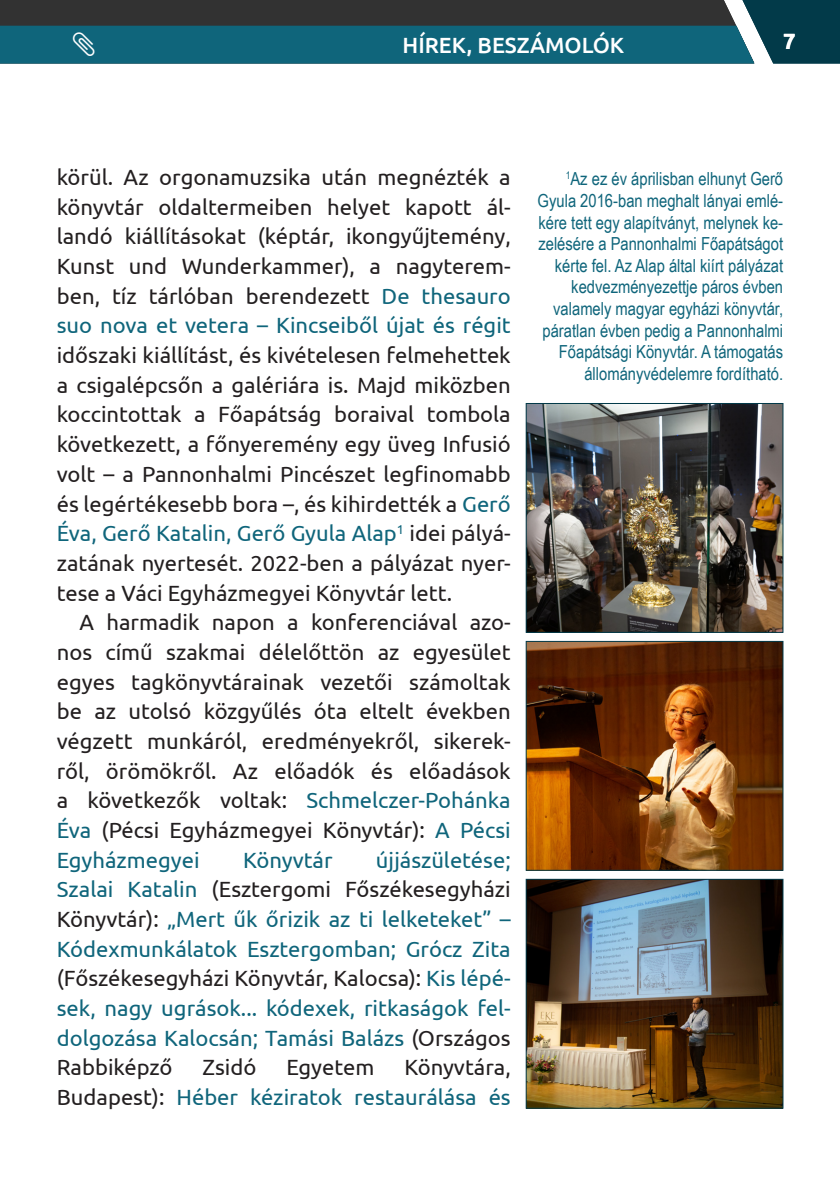
<style>
.page{position:relative;width:840px;height:1191px;background:#fff}
.page>*{position:absolute;margin:0;border:0;box-sizing:border-box;transform-origin:0 0}
.EKE_alap{font:22px/29.6px "Ubuntu";color:#231f20;text-align:justify}
.EKE_alap-2{font:22px/29.6px "Ubuntu";color:#0f657b;text-align:justify}
.t1{font:500 22px "Ubuntu";color:#fff}
.t2{font:700 22px "Ubuntu";color:#fff}
.Lábjegyzet{font:18px/21.6px "Arial Narrow";color:#0f657b;text-align:right}
.s1{color:#0f657b}
.s2{color:#231f20}
</style>
<div class="page">
<img style="left:527px;top:405px;width:253px;height:225px">
<div style="left:525px;top:403px;width:257px;height:229px;border:1px solid #023a49"></div>
<img style="left:527px;top:643px;width:253px;height:225px">
<div style="left:525px;top:641px;width:257px;height:229px;border:1px solid #023a49"></div>
<img style="left:527px;top:881px;width:253px;height:225px">
<div style="left:525px;top:879px;width:257px;height:229px;border:1px solid #023a49"></div>
<svg style="left:0;top:0;width:839px;height:63px;background:#1f525f"></svg>
<p class="t1" style="left:402px;top:31px;width:223px">HÍREK, BESZÁMOLÓK</p>
<p class="t2" style="left:782px;top:28px;width:14px">7</p>
<p class="EKE_alap" style="left:57px;top:162px;width:455px">körül. Az orgonamuzsika után megnézték a könyvtár oldaltermeiben helyet kapott ál&shy;landó kiállításokat (képtár, ikongyűjtemény, Kunst und Wunderkammer), a nagyterem&shy;ben, tíz tárlóban berendezett <span class="s1">De thesauro suo nova et vetera – Kincseiből újat és régit </span>időszaki kiállítást, és kivételesen felmehettek a csigalépcsőn a galériára is. Majd miközben koccintottak a Főapátság boraival tombola következett, a főnyeremény egy üveg Infusió volt – a Pannonhalmi Pincészet legfinomabb és legértékesebb bora –, és kihirdették a <span class="s1">Gerő Éva, Gerő Katalin, Gerő Gyula Alap</span><sup>1</sup> idei pályá&shy;zatának nyertesét. 2022-ben a pályázat nyer&shy;tese a Váci Egyházmegyei Könyvtár lett.</p>
<p class="EKE_alap" style="left:57px;top:607px;width:455px;text-indent:23px">A harmadik napon a konferenciával azo&shy;nos című szakmai délelőttön az egyesület egyes tagkönyvtárainak vezetői számoltak be az utolsó közgyűlés óta eltelt években végzett munkáról, eredményekről, sikerek&shy;ről, örömökről. Az előadók és előadások a következők voltak: <span class="s1">Schmelczer-Pohánka Éva</span> (Pécsi Egyházmegyei Könyvtár): <span class="s1">A Pécsi Egyházmegyei</span></p>
<p class="EKE_alap-2" style="left:57px;top:844px;width:455px;text-indent:319px">újjászületése; Szalai Katalin <span class="s2">(Esztergomi Főszékesegyházi Könyvtár):</span> „Mert űk őrizik az ti lelketeket” – Kódexmunkálatok Esztergomban; Grócz Zita <span class="s2">(Főszékesegyházi Könyvtár, Kalocsa):</span> Kis lépé&shy;sek, nagy ugrások... kódexek, ritkaságok fel&shy;dolgozása Kalocsán; Tamási Balázs <span class="s2">(Országos Rabbiképző</span></p>
<p class="EKE_alap-2" style="left:243px;top:844px;width:91px">Könyvtár</p>
<p class="EKE_alap-2" style="left:57px;top:1052px;width:455px;text-align:right"><span class="s2">Könyvtára,<br>Budapest):</span> Héber kéziratok restaurálása és</p>
<p class="EKE_alap" style="left:202px;top:1052px;width:55px">Zsidó</p>
<p class="EKE_alap" style="left:286px;top:1052px;width:89px">Egyetem</p>
<p class="Lábjegyzet" style="left:537px;top:168px;width:247px"><sup>1</sup>Az ez év áprilisban elhunyt Gerő Gyula 2016-ban meghalt lányai emlé&shy;kére tett egy alapítványt, melynek ke&shy;zelésére a Pannonhalmi Főapátságot kérte fel. Az Alap által kiírt pályázat kedvezményezettje páros évben valamely magyar egyházi könyvtár, páratlan évben pedig a Pannonhalmi Főapátsági Könyvtár. A támogatás állományvédelemre fordítható.</p>
</div>
